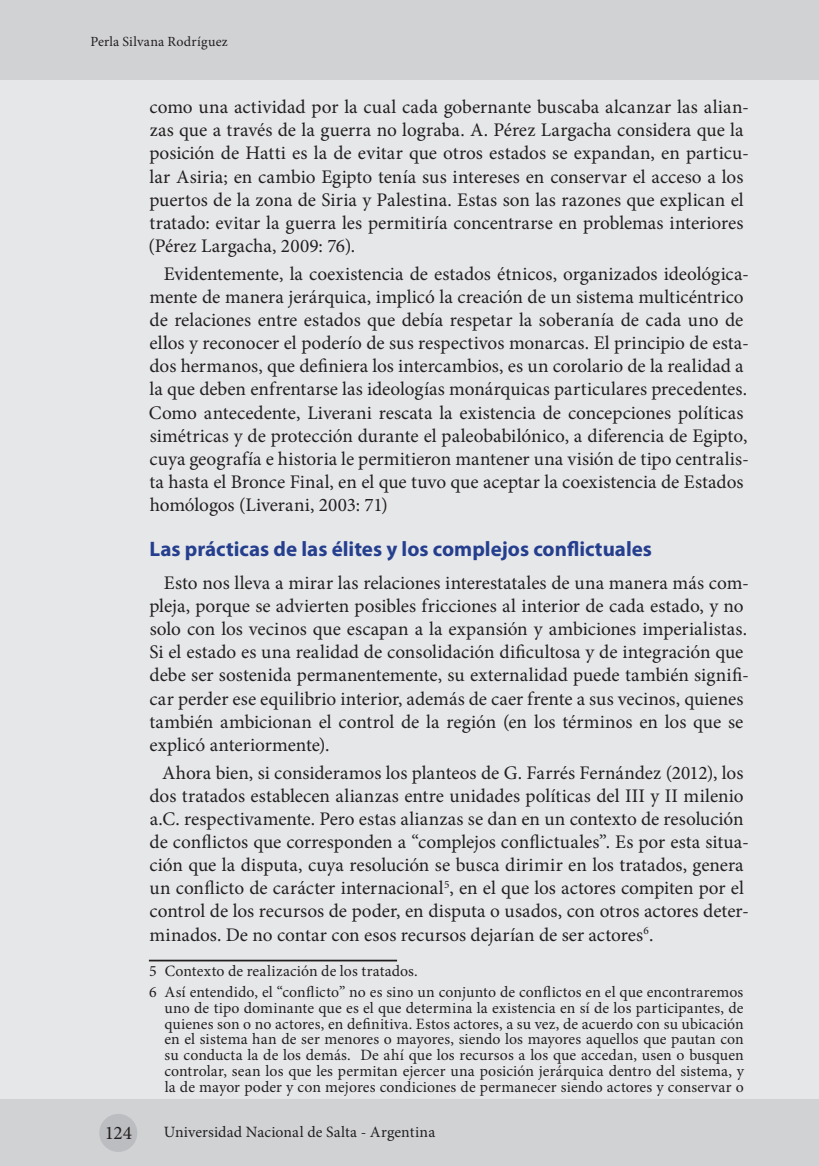
<style>
.page{position:relative;width:819px;height:1166px;background:#fff}
.page>*{position:absolute;margin:0;border:0;box-sizing:border-box;transform-origin:0 0}
.Titulo_2{font:700 21px "Myriad Pro";color:#253f8e}
.t1{font:19.25px/23.1px "Minion Pro";color:#231f20}
.Nota_al_pie{font:15.75px/15.8px "Minion Pro";letter-spacing:.005em;color:#231f20;text-align:justify}
.t2{font:14px "Minion Pro";letter-spacing:.015em;color:#231f20}
</style>
<div class="page">
<div style="left:0;top:79px;width:819px;height:1027px;background:#e6e7e9"></div>
<div style="left:0;top:1099px;width:819px;height:67px;background:#d1d2d4"></div>
<div style="left:99px;top:1114px;width:38px;height:38px;background:#bcbdc0;border-radius:50%"></div>
<div style="left:0;top:0;width:819px;height:79px;background:#d1d2d4"></div>
<hr style="left:149px;top:960px;width:248px;height:1px;background:#231f20">
<p class="t2" style="left:90px;top:33px;width:139px">Perla Silvana Rodríguez</p>
<p class="t1" style="left:105px;top:1121px;width:29px">124</p>
<p class="t1" style="left:148px;top:96px;width:602px">como una actividad por la cual cada gobernante buscaba alcanzar las alian&shy;zas que a través de la guerra no lograba. A. Pérez Largacha considera que la posición de Hatti es la de evitar que otros estados se expandan, en particu&shy;lar Asiria; en cambio Egipto tenía sus intereses en conservar el acceso a los puertos de la zona de Siria y Palestina. Estas son las razones que explican el tratado: evitar la guerra les permitiría concentrarse en problemas interiores (Pérez Largacha, 2009: 76).</p>
<p class="t1" style="left:149px;top:262px;width:601px;text-indent:15px">Evidentemente, la coexistencia de estados étnicos, organizados ideológica&shy;mente de manera jerárquica, implicó la creación de un sistema multicéntrico de relaciones entre estados que debía respetar la soberanía de cada uno de ellos y reconocer el poderío de sus respectivos monarcas. El principio de esta&shy;dos hermanos, que definiera los intercambios, es un corolario de la realidad a la que deben enfrentarse las ideologías monárquicas particulares precedentes.<br>Como antecedente, Liverani rescata la existencia de concepciones políticas simétricas y de protección durante el paleobabilónico, a diferencia de Egipto, cuya geografía e historia le permitieron mantener una visión de tipo centralis&shy;ta hasta el Bronce Final, en el que tuvo que aceptar la coexistencia de Estados homólogos (Liverani, 2003: 71)</p>
<p class="Titulo_2" style="left:150px;top:535px;width:504px">Las prácticas de las élites y los complejos conflictuales</p>
<p class="t1" style="left:149px;top:571px;width:601px;text-indent:14px">Esto nos lleva a mirar las relaciones interestatales de una manera más com&shy;pleja, porque se advierten posibles fricciones al interior de cada estado, y no solo con los vecinos que escapan a la expansión y ambiciones imperialistas.<br>Si el estado es una realidad de consolidación dificultosa y de integración que debe ser sostenida permanentemente, su externalidad puede también signifi&shy;car perder ese equilibrio interior, además de caer frente a sus vecinos, quienes también ambicionan el control de la región (en los términos en los que se explicó anteriormente).</p>
<p class="t1" style="left:149px;top:761px;width:601px;text-indent:13px">Ahora bien, si consideramos los planteos de G. Farrés Fernández (2012), los dos tratados establecen alianzas entre unidades políticas del III y II milenio a.C. respectivamente. Pero estas alianzas se dan en un contexto de resolución de conflictos que corresponden a “complejos conflictuales”. Es por esta situa&shy;ción que la disputa, cuya resolución se busca dirimir en los tratados, genera un conflicto de carácter internacional<sup>5</sup>, en el que los actores compiten por el control de los recursos de poder, en disputa o usados, con otros actores deter&shy;minados. De no contar con esos recursos dejarían de ser actores<sup>6</sup>.</p>
<p class="Nota_al_pie" style="left:149px;top:963px;width:270px">5 Contexto de realización de los tratados.</p>
<p class="Nota_al_pie" style="left:164px;top:984px;width:581px;text-indent:-15px">6 Así entendido, el “conflicto” no es sino un conjunto de conflictos en el que encontraremos uno de tipo dominante que es el que determina la existencia en sí de los participantes, de quienes son o no actores, en definitiva. Estos actores, a su vez, de acuerdo con su ubicación en el sistema han de ser menores o mayores, siendo los mayores aquellos que pautan con su conducta la de los demás. De ahí que los recursos a los que accedan, usen o busquen controlar, sean los que les permitan ejercer una posición jerárquica dentro del sistema, y la de mayor poder y con mejores condiciones de permanecer siendo actores y conservar o</p>
<p class="Nota_al_pie" style="left:164px;top:1124px;width:273px">Universidad Nacional de Salta - Argentina</p>
</div>
